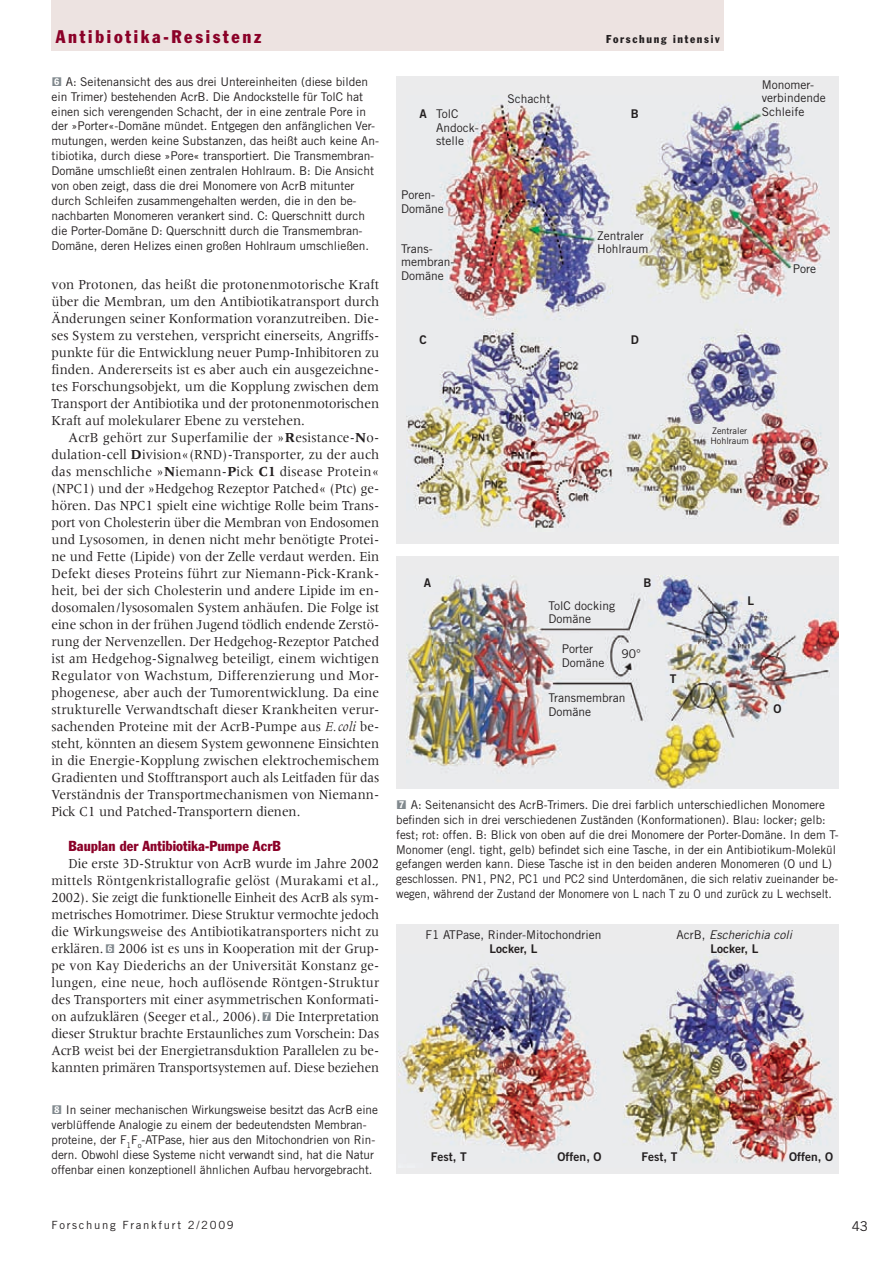
<style>
.page{position:relative;width:894px;height:1264px;background:#fff}
.page>*{position:absolute;margin:0;border:0;box-sizing:border-box;transform-origin:0 0}
.t1{font:condensed 18px "Franklin Gothic";letter-spacing:.15em;color:#8b0128}
.t2{font:14.25px/17px "Meridien";letter-spacing:-.005em;color:#231f20;text-align:justify;scale:.93 1}
.t3{font:14.25px/17px "Meridien";letter-spacing:-.005em;color:#231f20;text-align:justify;scale:.92 1}
.t4{font:14.25px/17px "Meridien";letter-spacing:-.005em;color:#231f20;text-align:justify;scale:.94 1}
.t5{font:condensed 14.25px "Franklin Gothic";letter-spacing:.005em;color:#8b0128}
.t6{font:13.5px "Trade Gothic";color:#231f20}
.t7{font:12px/14.9px "Trade Gothic";letter-spacing:-.005em;color:#231f20}
.t8{font:12px "Trade Gothic Bold Two";color:#231f20}
.t9{font:italic 12px "Trade Gothic";color:#231f20}
.t10{font:11.25px "Trade Gothic";letter-spacing:.15em;color:#231f20}
.t11{font:condensed 11.25px "Franklin Gothic";letter-spacing:.15em;color:#231f20}
.t12{font:9px/10.5px "Trade Gothic";color:#231f20}
.s1{font-family:"Gothic Ziff";font-weight:500;color:#81898e}
.s2{font-weight:700}
.s3{font-style:italic}
.s4{font-family:"Gothic Ziff";font-weight:500;font-size:12px;color:#81898e}
.s5{font-style:normal}
</style>
<div class="page">
<div style="left:51px;top:0;width:672px;height:51px;background:#ede3e1"></div>
<div style="left:396px;top:76px;width:442px;height:468px;background:#ebebec"></div>
<img style="left:406px;top:103px;width:422px;height:425px">
<div style="left:396px;top:556px;width:442px;height:232px;background:#ebebec"></div>
<img style="left:406px;top:575px;width:432px;height:213px">
<div style="left:396px;top:924px;width:442px;height:249px;background:#ebebec"></div>
<img style="left:398px;top:954px;width:437px;height:209px">
<h1 class="t1" style="left:56px;top:30px;width:207px">Antibiotika-Resistenz</h1>
<p class="t7" style="left:51px;top:75px;width:329px"><span class="s1">6</span> A: Seitenansicht des aus drei Untereinheiten (diese bilden ein Trimer) bestehenden AcrB. Die Andockstelle für TolC hat einen sich verengenden Schacht, der in eine zentrale Pore in der »Porter«-Domäne mündet. Entgegen den anfänglichen Ver&shy;mutungen, werden keine Substanzen, das heißt auch keine An&shy;tibiotika, durch diese »Pore« transportiert. Die Transmembran-Domäne umschließt einen zentralen Hohlraum. B: Die Ansicht von oben zeigt, dass die drei Monomere von AcrB mitunter durch Schleifen zusammengehalten werden, die in den be&shy;nachbarten Monomeren verankert sind. C: Querschnitt durch die Porter-Domäne D: Querschnitt durch die Transmembran-Domäne, deren Helizes einen großen Hohlraum umschließen.</p>
<p class="t4" style="left:51px;top:277px;width:350px">von Protonen, das heißt die protonenmotorische Kraft über die Membran, um den Antibiotikatransport durch Änderungen seiner Konformation voranzutreiben. Die&shy;ses System zu verstehen, verspricht einerseits, Angriffs&shy;punkte für die Entwicklung neuer Pump-Inhibitoren zu finden. Andererseits ist es aber auch ein ausgezeichne&shy;tes Forschungsobjekt, um die Kopplung zwischen dem Transport der Antibiotika und der protonenmotorischen Kraft auf molekularer Ebene zu verstehen.</p>
<p class="t2" style="left:51px;top:430px;width:354px;text-indent:17px">AcrB gehört zur Superfamilie der »<span class="s2">R</span>esistance-<span class="s2">N</span>o&shy;dulation-cell <span class="s2">D</span>ivision«(RND)-Transporter, zu der auch das menschliche »<span class="s2">N</span>iemann-<span class="s2">P</span>ick <span class="s2">C1</span> disease Protein« (NPC1) und der »Hedgehog Rezeptor Patched« (Ptc) ge&shy;hören. Das NPC1 spielt eine wichtige Rolle beim Trans&shy;port von Cholesterin über die Membran von Endosomen und Lysosomen, in denen nicht mehr benötigte Protei&shy;ne und Fette (Lipide) von der Zelle verdaut werden. Ein Defekt dieses Proteins führt zur Niemann-Pick-Krank&shy;heit, bei der sich Cholesterin und andere Lipide im en&shy;dosomalen / lysosomalen System anhäufen. Die Folge ist eine schon in der frühen Jugend tödlich endende Zerstö&shy;rung der Nervenzellen. Der Hedgehog-Rezeptor Patched ist am Hedgehog-Signalweg beteiligt, einem wichtigen Regulator von Wachstum, Differenzierung und Mor&shy;phogenese, aber auch der Tumorentwicklung. Da eine strukturelle Verwandtschaft dieser Krankheiten verur&shy;sachenden Proteine mit der AcrB-Pumpe aus <span class="s3">E. coli</span> be&shy;steht, könnten an diesem System gewonnene Einsichten in die Energie-Kopplung zwischen elektrochemischem Gradienten und Stofftransport auch als Leitfaden für das Verständnis der Transportmechanismen von Niemann-Pick C1 und Patched-Transportern dienen.</p>
<p class="t5" style="left:68px;top:840px;width:213px">Bauplan der Antibiotika-Pumpe AcrB</p>
<p class="t3" style="left:51px;top:855px;width:357px;text-indent:17px">Die erste 3D-Struktur von AcrB wurde im Jahre 2002 mittels Röntgenkristallografie gelöst (Murakami et al., 2002). Sie zeigt die funktionelle Einheit des AcrB als sym&shy;metrisches Homotrimer. Diese Struktur vermochte jedoch die Wirkungsweise des Antibiotikatransporters nicht zu erklären. <span class="s4">6</span> 2006 ist es uns in Kooperation mit der Grup&shy;pe von Kay Diederichs an der Universität Konstanz ge&shy;lungen, eine neue, hoch auflösende Röntgen-Struktur des Transporters mit einer asymmetrischen Konformati&shy;on aufzuklären (Seeger et al., 2006). <span class="s4">7</span> Die Interpretation dieser Struktur brachte Erstaunliches zum Vorschein: Das AcrB weist bei der Energietransduktion Parallelen zu be&shy;kannten primären Transportsystemen auf. Diese beziehen</p>
<p class="t7" style="left:51px;top:1103px;width:328px"><span class="s1">8</span> In seiner mechanischen Wirkungsweise besitzt das AcrB eine verblüffende Analogie zu einem der bedeutendsten Membran&shy;proteine, der F<sub>1</sub>F<sub>o</sub>-ATPase, hier aus den Mitochondrien von Rin&shy;dern. Obwohl diese Systeme nicht verwandt sind, hat die Natur offenbar einen konzeptionell ähnlichen Aufbau hervorgebracht.</p>
<p class="t7" style="left:507px;top:92px;width:44px">Schacht</p>
<p class="t11" style="left:605px;top:35px;width:115px">Forschung intensiv</p>
<p class="t8" style="left:419px;top:109px;width:9px">A</p>
<p class="t8" style="left:630px;top:109px;width:10px">B</p>
<p class="t7" style="left:436px;top:108px;width:44px;line-height:13.5px">TolC<br>Andock&shy;stelle</p>
<p class="t7" style="left:401px;top:189px;width:44px;line-height:13.5px">Poren-<br>Domäne</p>
<p class="t7" style="left:401px;top:243px;width:55px;line-height:13.5px">Trans&shy;membran-<br>Domäne</p>
<p class="t7" style="left:597px;top:230px;width:53px;line-height:13.5px">Zentraler<br>Hohlraum</p>
<p class="t8" style="left:419px;top:336px;width:9px">C</p>
<p class="t8" style="left:630px;top:336px;width:10px">D</p>
<p class="t7" style="left:761px;top:79px;width:66px;line-height:13.5px">Monomer&shy;verbindende<br>Schleife</p>
<p class="t7" style="left:792px;top:263px;width:25px">Pore</p>
<p class="t12" style="left:710px;top:426px;width:40px">Zentraler<br>Hohlraum</p>
<p class="t8" style="left:424px;top:578px;width:9px">A</p>
<p class="t8" style="left:643px;top:578px;width:10px">B</p>
<p class="t7" style="left:548px;top:599px;width:68px;line-height:13.5px">TolC docking<br>Domäne</p>
<p class="t7" style="left:561px;top:643px;width:44px;line-height:13.5px">Porter<br>Domäne</p>
<p class="t7" style="left:621px;top:647px;width:21px">90°</p>
<p class="t7" style="left:548px;top:692px;width:78px;line-height:13.5px">Transmembran<br>Domäne</p>
<p class="t8" style="left:669px;top:674px;width:8px">T</p>
<p class="t8" style="left:747px;top:596px;width:8px">L</p>
<p class="t8" style="left:773px;top:704px;width:10px">O</p>
<p class="t7" style="left:396px;top:798px;width:443px"><span class="s1">7</span> A: Seitenansicht des AcrB-Trimers. Die drei farblich unterschiedlichen Monomere be finden sich in drei verschiedenen Zuständen (Konformationen). Blau: locker; gelb: fest; rot: offen. B: Blick von oben auf die drei Monomere der Porter-Domäne. In dem T-Monomer (engl. tight, gelb) befindet sich eine Tasche, in der ein Antibiotikum-Molekül gefangen werden kann. Diese Tasche ist in den beiden anderen Monomeren (O und L) geschlossen. PN1, PN2, PC1 und PC2 sind Unterdomänen, die sich relativ zueinander be&shy;wegen, während der Zustand der Monomere von L nach T zu O und zurück zu L wechselt.</p>
<p class="t7" style="left:425px;top:928px;width:178px">F1 ATPase, Rinder-Mitochondrien</p>
<p class="t8" style="left:489px;top:944px;width:49px">Locker, L</p>
<p class="t9" style="left:676px;top:930px;width:117px"><span class="s5">AcrB,</span> Escherichia coli</p>
<p class="t8" style="left:710px;top:944px;width:49px">Locker, L</p>
<p class="t8" style="left:430px;top:1152px;width:37px">Fest, T</p>
<p class="t8" style="left:557px;top:1152px;width:45px">Offen, O</p>
<p class="t8" style="left:641px;top:1152px;width:37px">Fest, T</p>
<p class="t8" style="left:788px;top:1152px;width:45px">Offen, O</p>
<p class="t10" style="left:51px;top:1220px;width:184px">Forschung Frankfurt 2/2009</p>
<p class="t6" style="left:851px;top:1221px;width:18px">43</p>
</div>
